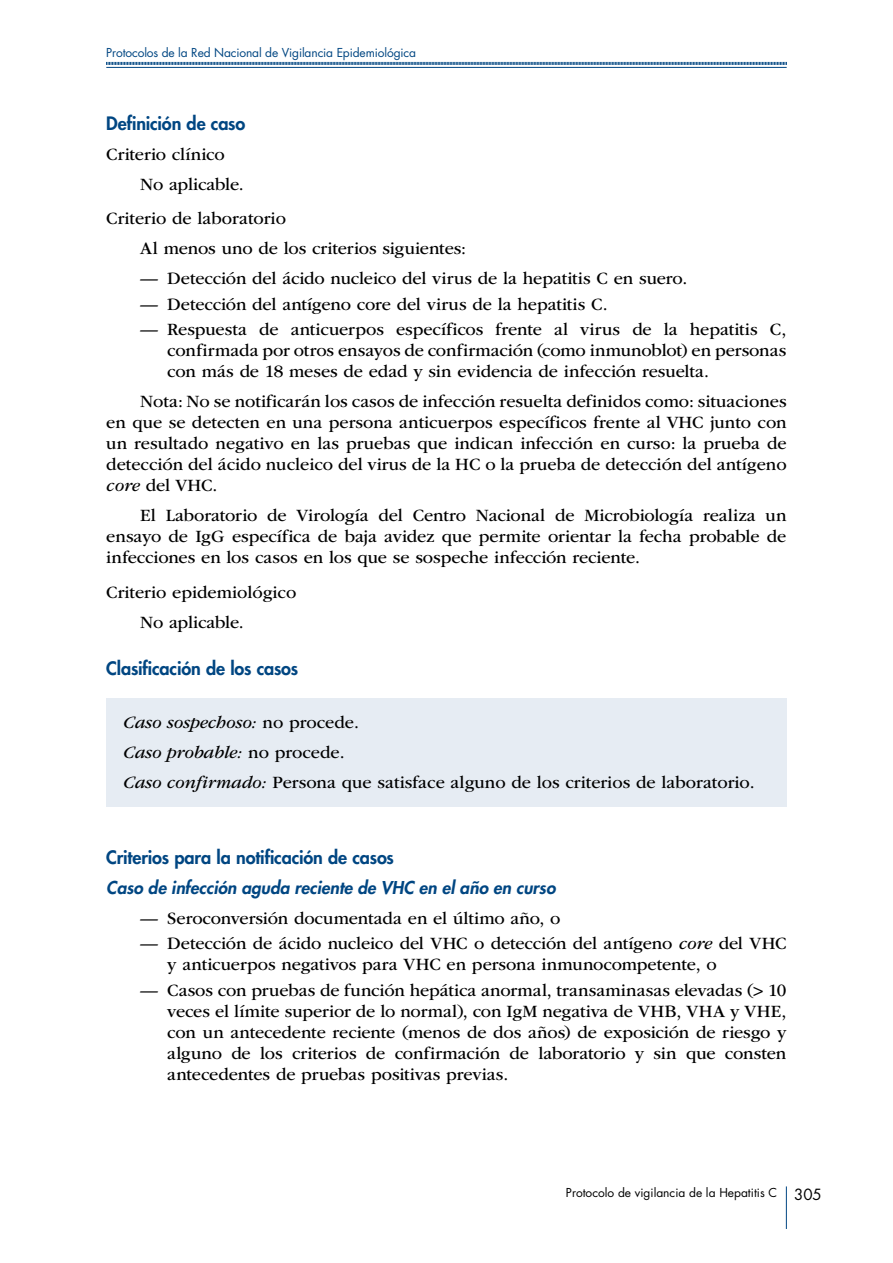
<style>
.page{position:relative;width:893px;height:1263px;background:#fff}
.page>*{position:absolute;margin:0;border:0;box-sizing:border-box;transform-origin:0 0}
.GENERAL-VINETA-NIVEL{font:18px/21px "ITC Garamond Std";letter-spacing:-.005em;color:#000;text-align:justify}
.GENERAL-PARRAFO-1-AN{font:18px/21px "ITC Garamond Std";color:#000;text-align:justify}
.GENERAL-PARRAFO-1{font:18px/21px "ITC Garamond Std";letter-spacing:-.005em;color:#000;text-align:justify}
.GENERAL-NIVEL-3{font:800 18px "Futura Std";letter-spacing:-.01em;color:#004682}
.GENERAL-PARRAFO-2-AN{font:18px "ITC Garamond Std";color:#000}
.GENERAL-PARRAFO-2{font:18px "ITC Garamond Std";letter-spacing:-.005em;color:#000}
.GENERAL-NIVEL-4-NOAN{font:italic 800 17.25px "Futura Std";color:#004682}
.t1{font:12px "Futura Std";letter-spacing:-.01em;color:#004682}
.t2{font:12px "Futura Std";color:#000}
.s1{font-style:italic}
.s2{font-size:15px}
</style>
<div class="page">
<hr style="left:786px;top:1186px;width:1px;height:43px;background:#004682">
<svg style="left:106px;top:61px;width:681px;height:4px"></svg>
<hr style="left:106px;top:67px;width:681px;height:1px;background:#004682">
<div style="left:106px;top:698px;width:681px;height:108px;background:#e6ecf3"></div>
<p class="t1" style="left:106px;top:45px;width:311px">Protocolos de la Red Nacional de Vigilancia Epidemiológica</p>
<p class="GENERAL-NIVEL-3" style="left:106px;top:112px;width:141px">Definición de caso</p>
<p class="GENERAL-PARRAFO-2" style="left:106px;top:144px;width:120px">Criterio clínico</p>
<p class="GENERAL-PARRAFO-1" style="left:140px;top:174px;width:105px">No aplicable.</p>
<p class="GENERAL-PARRAFO-2-AN" style="left:106px;top:209px;width:181px">Criterio de laboratorio</p>
<p class="GENERAL-PARRAFO-1" style="left:140px;top:238px;width:327px">Al menos uno de los criterios siguientes:</p>
<p class="GENERAL-VINETA-NIVEL" style="left:140px;top:268px;width:548px">— Detección del ácido nucleico del virus de la hepatitis C en suero.</p>
<p class="GENERAL-VINETA-NIVEL" style="left:140px;top:294px;width:469px">— Detección del antígeno core del virus de la hepatitis C.</p>
<p class="GENERAL-VINETA-NIVEL" style="left:167px;top:319px;width:621px;text-indent:-27px">— Respuesta de anticuerpos específicos frente al virus de la hepatitis C, confirmada por otros ensayos de confirmación (como inmunoblot) en personas con más de 18 meses de edad y sin evidencia de infección resuelta.</p>
<p class="GENERAL-PARRAFO-1-AN" style="left:106px;top:391px;width:682px;text-indent:34px">Nota: No se notificarán los casos de infección resuelta definidos como: situaciones en que se detecten en una persona anticuerpos específicos frente al VHC junto con un resultado negativo en las pruebas que indican infección en curso: la prueba de detección del ácido nucleico del virus de la HC o la prueba de detección del antígeno <span class="s1">core</span> del VHC.</p>
<p class="GENERAL-PARRAFO-1" style="left:106px;top:505px;width:682px;text-indent:34px">El Laboratorio de Virología del Centro Nacional de Microbiología realiza un ensayo de IgG específica de baja avidez que permite orientar la fecha probable de infecciones en los casos en los que se sospeche infección reciente.</p>
<p class="GENERAL-PARRAFO-2-AN" style="left:106px;top:582px;width:191px">Criterio epidemiológico</p>
<p class="GENERAL-PARRAFO-1" style="left:140px;top:612px;width:105px">No aplicable.</p>
<p class="GENERAL-NIVEL-3" style="left:106px;top:657px;width:193px">Clasificación de los casos</p>
<p class="GENERAL-PARRAFO-1-AN" style="left:123px;top:707px;width:633px;line-height:30px;text-align:left"><span class="s1">Caso sospechoso:</span> no procede.<br><span class="s1">Caso probable:</span> no procede.<br><span class="s1">Caso confirmado:</span> Persona que satisface alguno de los criterios de laboratorio.</p>
<p class="GENERAL-NIVEL-3" style="left:106px;top:846px;width:289px">Criterios para la notificación de casos</p>
<p class="GENERAL-NIVEL-4-NOAN" style="left:106px;top:876px;width:451px">Caso de infección aguda reciente de VHC en el año en curso</p>
<p class="GENERAL-VINETA-NIVEL" style="left:140px;top:908px;width:422px">— Seroconversión documentada en el último año, o</p>
<p class="GENERAL-VINETA-NIVEL" style="left:167px;top:933px;width:621px;text-indent:-27px">— Detección de ácido nucleico del VHC o detección del antígeno <span class="s1">core</span> del VHC y anticuerpos negativos para VHC en persona inmunocompetente, o</p>
<p class="GENERAL-VINETA-NIVEL" style="left:167px;top:980px;width:621px;text-indent:-27px">— Casos con pruebas de función hepática anormal, transaminasas elevadas (&gt; 10 veces el límite superior de lo normal), con IgM negativa de VHB, VHA y VHE, con un antecedente reciente (menos de dos años) de exposición de riesgo y alguno de los criterios de confirmación de laboratorio y sin que consten antecedentes de pruebas positivas previas.</p>
<p class="t2" style="left:566px;top:1185px;width:257px">Protocolo de vigilancia de la Hepatitis C <span class="s2">305</span></p>
</div>
